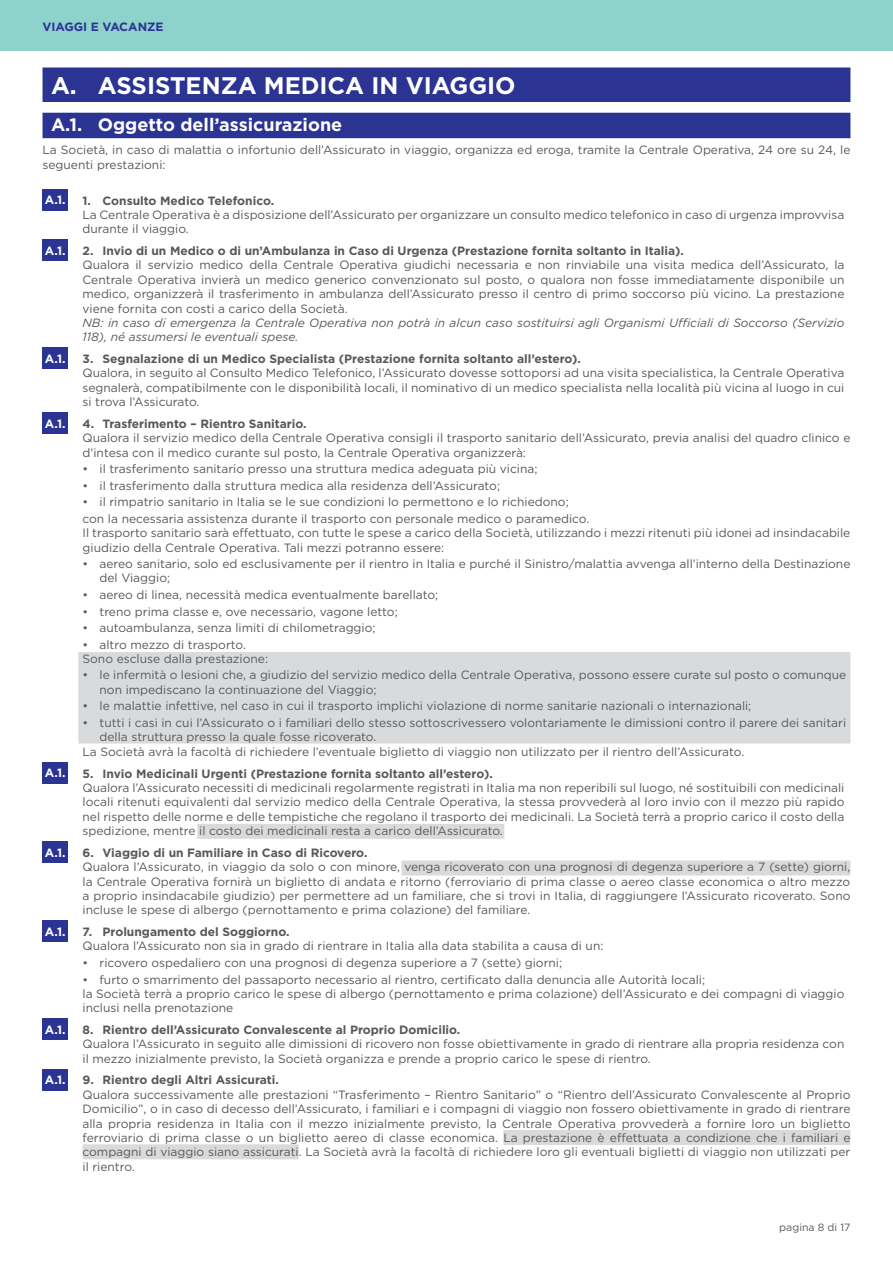
<style>
.page{position:relative;width:893px;height:1263px;background:#fff}
.page>*{position:absolute;margin:0;border:0;box-sizing:border-box;transform-origin:0 0}
.t1{font:700 24px "Gotham";color:#fff}
.t2{font:700 18px "Gotham";color:#fff}
.t3{font:12px/14.4px "Gotham";color:#57585a}
.t4{font:700 12px "Gotham";color:#57585a}
.t5{font:italic 12px/14.4px "Gotham";color:#57585a}
.t6{font:700 12px "Gotham";color:#fff}
.t7{font:700 12px "Gotham";color:#2b3393}
.t8{font:10.5px "Gotham";color:#57585a}
</style>
<div class="page">
<div style="left:0;top:0;width:893px;height:51px;background:#8ed2cc"></div>
<div style="left:43px;top:67px;width:807px;height:35px;background:#2b3393"></div>
<div style="left:43px;top:113px;width:807px;height:25px;background:#2b3393"></div>
<div style="left:78px;top:652px;width:772px;height:91px;background:#d9dadc"></div>
<div style="left:197px;top:824px;width:307px;height:15px;background:#d9dadc"></div>
<div style="left:401px;top:860px;width:449px;height:15px;background:#d9dadc"></div>
<div style="left:503px;top:1130px;width:347px;height:15px;background:#d9dadc"></div>
<div style="left:83px;top:1144px;width:216px;height:15px;background:#d9dadc"></div>
<div style="left:43px;top:189px;width:25px;height:21px;background:#2b3393"></div>
<div style="left:43px;top:239px;width:25px;height:22px;background:#2b3393"></div>
<div style="left:43px;top:347px;width:25px;height:22px;background:#2b3393"></div>
<div style="left:43px;top:412px;width:25px;height:21px;background:#2b3393"></div>
<div style="left:43px;top:762px;width:25px;height:21px;background:#2b3393"></div>
<div style="left:43px;top:841px;width:25px;height:22px;background:#2b3393"></div>
<div style="left:43px;top:920px;width:25px;height:22px;background:#2b3393"></div>
<div style="left:43px;top:1018px;width:25px;height:21px;background:#2b3393"></div>
<div style="left:43px;top:1069px;width:25px;height:21px;background:#2b3393"></div>
<p class="t7" style="left:43px;top:19px;width:123px">VIAGGI E VACANZE</p>
<h1 class="t1" style="left:51px;top:69px;width:466px">A. ASSISTENZA MEDICA IN VIAGGIO</h1>
<h2 class="t2" style="left:51px;top:113px;width:293px">A.1. Oggetto dell’assicurazione</h2>
<p class="t3" style="left:43px;top:142px;width:809px">La Società, in caso di malattia o infortunio dell’Assicurato in viaggio, organizza ed eroga, tramite la Centrale Operativa, 24 ore su 24, le seguenti prestazioni:</p>
<p class="t4" style="left:83px;top:192px;width:193px">1. Consulto Medico Telefonico.</p>
<p class="t3" style="left:83px;top:207px;width:763px">La Centrale Operativa è a disposizione dell’Assicurato per organizzare un consulto medico telefonico in caso di urgenza improvvisa durante il viaggio.</p>
<p class="t4" style="left:83px;top:243px;width:603px">2. Invio di un Medico o di un’Ambulanza in Caso di Urgenza (Prestazione fornita soltanto in Italia).</p>
<p class="t3" style="left:83px;top:258px;width:763px;text-align:justify">Qualora il servizio medico della Centrale Operativa giudichi necessaria e non rinviabile una visita medica dell’Assicurato, la Centrale Operativa invierà un medico generico convenzionato sul posto, o qualora non fosse immediatamente disponibile un medico, organizzerà il trasferimento in ambulanza dell’Assicurato presso il centro di primo soccorso più vicino. La prestazione viene fornita con costi a carico della Società.</p>
<p class="t5" style="left:83px;top:315px;width:763px">NB: in caso di emergenza la Centrale Operativa non potrà in alcun caso sostituirsi agli Organismi Ufficiali di Soccorso (Servizio<br>118), né assumersi le eventuali spese.</p>
<p class="t4" style="left:83px;top:351px;width:500px">3. Segnalazione di un Medico Specialista (Prestazione fornita soltanto all’estero).</p>
<p class="t3" style="left:83px;top:366px;width:763px;text-align:justify">Qualora, in seguito al Consulto Medico Telefonico, l’Assicurato dovesse sottoporsi ad una visita specialistica, la Centrale Operativa segnalerà, compatibilmente con le disponibilità locali, il nominativo di un medico specialista nella località più vicina al luogo in cui si trova l’Assicurato.</p>
<p class="t4" style="left:83px;top:416px;width:226px">4. Trasferimento – Rientro Sanitario.</p>
<p class="t3" style="left:83px;top:430px;width:769px">Qualora il servizio medico della Centrale Operativa consigli il trasporto sanitario dell’Assicurato, previa analisi del quadro clinico e d’intesa con il medico curante sul posto, la Centrale Operativa organizzerà:</p>
<p class="t3" style="left:83px;top:461px;width:456px">• il trasferimento sanitario presso una struttura medica adeguata più vicina;</p>
<p class="t3" style="left:83px;top:478px;width:419px">• il trasferimento dalla struttura medica alla residenza dell’Assicurato;</p>
<p class="t3" style="left:83px;top:493px;width:508px;line-height:16.5px">• il rimpatrio sanitario in Italia se le sue condizioni lo permettono e lo richiedono; con la necessaria assistenza durante il trasporto con personale medico o paramedico.</p>
<p class="t3" style="left:83px;top:525px;width:769px">Il trasporto sanitario sarà effettuato, con tutte le spese a carico della Società, utilizzando i mezzi ritenuti più idonei ad insindacabile giudizio della Centrale Operativa. Tali mezzi potranno essere:</p>
<p class="t3" style="left:100px;top:556px;width:752px;text-indent:-17px">• aereo sanitario, solo ed esclusivamente per il rientro in Italia e purché il Sinistro/malattia avvenga all’interno della Destinazione del Viaggio;</p>
<p class="t3" style="left:83px;top:587px;width:357px">• aereo di linea, necessità medica eventualmente barellato;</p>
<p class="t3" style="left:83px;top:604px;width:317px">• treno prima classe e, ove necessario, vagone letto;</p>
<p class="t3" style="left:83px;top:620px;width:295px">• autoambulanza, senza limiti di chilometraggio;</p>
<p class="t3" style="left:83px;top:637px;width:187px">• altro mezzo di trasporto.<br>Sono escluse dalla prestazione:</p>
<p class="t3" style="left:100px;top:668px;width:748px;text-indent:-17px">• le infermità o lesioni che, a giudizio del servizio medico della Centrale Operativa, possono essere curate sul posto o comunque non impediscano la continuazione del Viaggio;</p>
<p class="t3" style="left:83px;top:699px;width:670px">• le malattie infettive, nel caso in cui il trasporto implichi violazione di norme sanitarie nazionali o internazionali;</p>
<p class="t3" style="left:83px;top:715px;width:765px">• tutti i casi in cui l’Assicurato o i familiari dello stesso sottoscrivessero volontariamente le dimissioni contro il parere dei sanitari</p>
<p class="t3" style="left:100px;top:730px;width:278px">della struttura presso la quale fosse ricoverato.</p>
<p class="t3" style="left:83px;top:744px;width:663px">La Società avrà la facoltà di richiedere l’eventuale biglietto di viaggio non utilizzato per il rientro dell’Assicurato.</p>
<p class="t4" style="left:83px;top:765px;width:412px">5. Invio Medicinali Urgenti (Prestazione fornita soltanto all’estero).</p>
<p class="t3" style="left:83px;top:780px;width:763px;text-align:justify">Qualora l’Assicurato necessiti di medicinali regolarmente registrati in Italia ma non reperibili sul luogo, né sostituibili con medicinali locali ritenuti equivalenti dal servizio medico della Centrale Operativa, la stessa provvederà al loro invio con il mezzo più rapido nel rispetto delle norme e delle tempistiche che regolano il trasporto dei medicinali. La Società terrà a proprio carico il costo della spedizione, mentre il costo dei medicinali resta a carico dell’Assicurato.</p>
<p class="t4" style="left:83px;top:845px;width:286px">6. Viaggio di un Familiare in Caso di Ricovero.</p>
<p class="t3" style="left:83px;top:859px;width:769px;text-align:justify">Qualora l’Assicurato, in viaggio da solo o con minore, venga ricoverato con una prognosi di degenza superiore a 7 (sette) giorni, la Centrale Operativa fornirà un biglietto di andata e ritorno (ferroviario di prima classe o aereo classe economica o altro mezzo a proprio insindacabile giudizio) per permettere ad un familiare, che si trovi in Italia, di raggiungere l’Assicurato ricoverato. Sono incluse le spese di albergo (pernottamento e prima colazione) del familiare.</p>
<p class="t4" style="left:83px;top:924px;width:208px">7. Prolungamento del Soggiorno.</p>
<p class="t3" style="left:83px;top:939px;width:522px">Qualora l’Assicurato non sia in grado di rientrare in Italia alla data stabilita a causa di un:</p>
<p class="t3" style="left:83px;top:955px;width:481px">• ricovero ospedaliero con una prognosi di degenza superiore a 7 (sette) giorni;</p>
<p class="t3" style="left:83px;top:972px;width:763px">• furto o smarrimento del passaporto necessario al rientro, certificato dalla denuncia alle Autorità locali;<br>la Società terrà a proprio carico le spese di albergo (pernottamento e prima colazione) dell’Assicurato e dei compagni di viaggio inclusi nella prenotazione</p>
<p class="t4" style="left:83px;top:1022px;width:379px">8. Rientro dell’Assicurato Convalescente al Proprio Domicilio.</p>
<p class="t3" style="left:83px;top:1036px;width:763px">Qualora l’Assicurato in seguito alle dimissioni di ricovero non fosse obiettivamente in grado di rientrare alla propria residenza con il mezzo inizialmente previsto, la Società organizza e prende a proprio carico le spese di rientro.</p>
<p class="t4" style="left:83px;top:1072px;width:198px">9. Rientro degli Altri Assicurati.</p>
<p class="t3" style="left:83px;top:1087px;width:769px;text-align:justify">Qualora successivamente alle prestazioni “Trasferimento – Rientro Sanitario” o “Rientro dell’Assicurato Convalescente al Proprio Domicilio”, o in caso di decesso dell’Assicurato, i familiari e i compagni di viaggio non fossero obiettivamente in grado di rientrare alla propria residenza in Italia con il mezzo inizialmente previsto, la Centrale Operativa provvederà a fornire loro un biglietto ferroviario di prima classe o un biglietto aereo di classe economica. La prestazione è effettuata a condizione che i familiari e compagni di viaggio siano assicurati. La Società avrà la facoltà di richiedere loro gli eventuali biglietti di viaggio non utilizzati per il rientro.</p>
<p class="t6" style="left:45px;top:192px;width:22px">A.1.</p>
<p class="t6" style="left:45px;top:243px;width:22px">A.1.</p>
<p class="t6" style="left:45px;top:351px;width:22px">A.1.</p>
<p class="t6" style="left:45px;top:415px;width:22px">A.1.</p>
<p class="t6" style="left:45px;top:765px;width:22px">A.1.</p>
<p class="t6" style="left:45px;top:844px;width:22px">A.1.</p>
<p class="t6" style="left:45px;top:924px;width:22px">A.1.</p>
<p class="t6" style="left:45px;top:1021px;width:22px">A.1.</p>
<p class="t6" style="left:45px;top:1072px;width:22px">A.1.</p>
<p class="t8" style="left:779px;top:1221px;width:73px">pagina 8 di 17</p>
</div>
